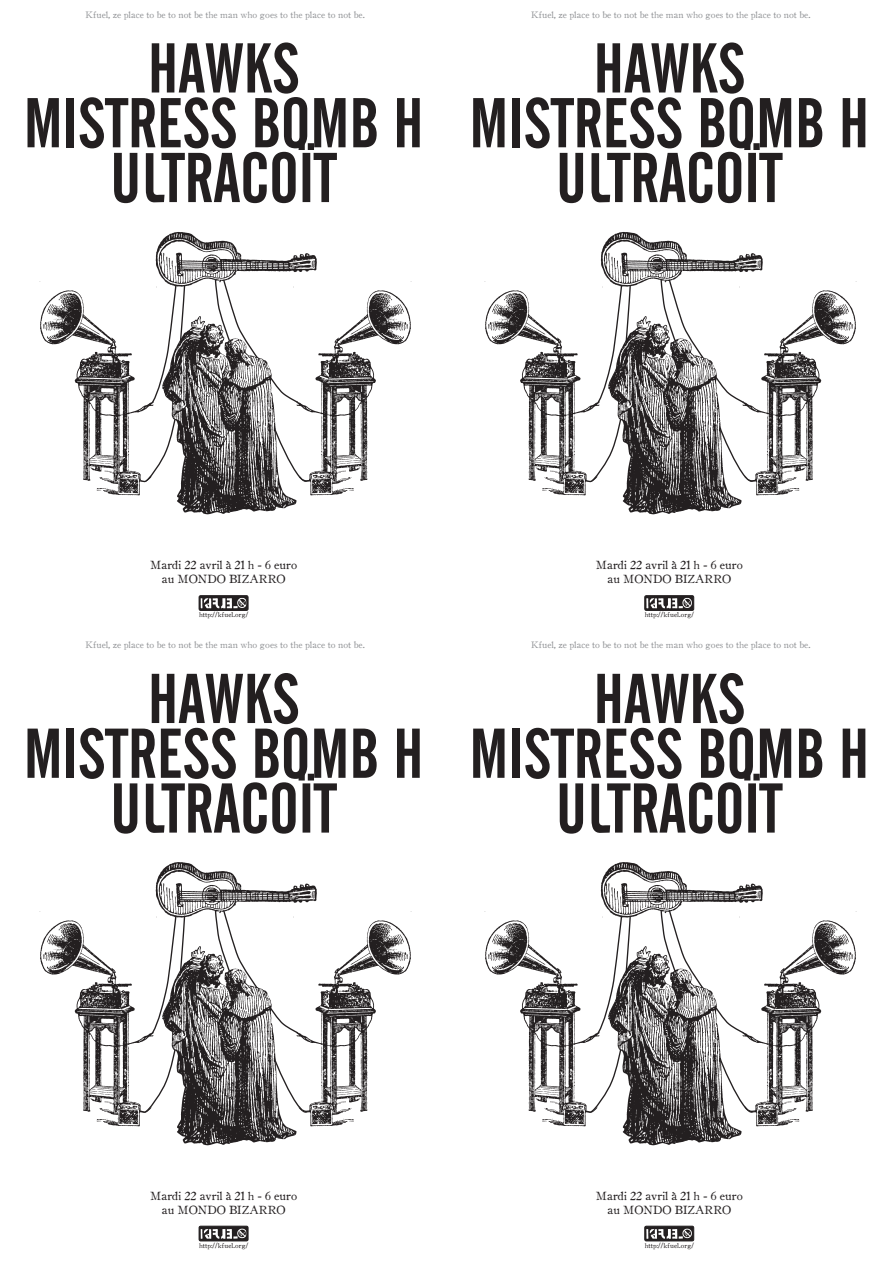
<style>
.page{position:relative;width:893px;height:1263px;background:#fff}
.page>*{position:absolute;margin:0;border:0;box-sizing:border-box;transform-origin:0 0}
.t1{font:69.75px/54.8px "Cafeta";color:#231f20;text-align:center}
.t2{font:11.4px/13.8px "Oldstyle HPLHS";color:#231f20;text-align:center}
.t3{font:9px "Oldstyle HPLHS";color:#939598}
.t4{font:6.6px "Oldstyle HPLHS";letter-spacing:.015em;color:#231f20}
</style>
<div class="page">
<div style="left:199px;top:595px;width:49px;height:16px;border:1px solid #231f20;border-radius:2px"></div>
<img style="left:202px;top:599px;width:43px;height:8px">
<div style="left:200px;top:597px;width:47px;height:12px;border:1px solid #231f20"></div>
<img style="left:171px;top:316px;width:126px;height:199px">
<img style="left:155px;top:232px;width:162px;height:54px">
<img style="left:293px;top:281px;width:119px;height:220px">
<img style="left:39px;top:281px;width:118px;height:215px">
<svg style="left:268px;top:375px;width:31px;height:29px"></svg>
<svg style="left:273px;top:426px;width:38px;height:57px"></svg>
<svg style="left:214px;top:278px;width:44px;height:81px"></svg>
<svg style="left:139px;top:418px;width:37px;height:65px"></svg>
<svg style="left:151px;top:284px;width:35px;height:120px"></svg>
<div style="left:199px;top:1226px;width:49px;height:15px;border:1px solid #231f20;border-radius:2px"></div>
<img style="left:202px;top:1229px;width:43px;height:9px">
<div style="left:200px;top:1227px;width:47px;height:13px;border:1px solid #231f20"></div>
<img style="left:171px;top:946px;width:126px;height:200px">
<img style="left:155px;top:862px;width:162px;height:55px">
<img style="left:293px;top:912px;width:118px;height:219px">
<img style="left:40px;top:912px;width:117px;height:215px">
<svg style="left:268px;top:1005px;width:31px;height:29px"></svg>
<svg style="left:273px;top:1056px;width:38px;height:57px"></svg>
<svg style="left:214px;top:909px;width:44px;height:80px"></svg>
<svg style="left:139px;top:1048px;width:37px;height:65px"></svg>
<svg style="left:151px;top:914px;width:35px;height:120px"></svg>
<div style="left:645px;top:595px;width:49px;height:16px;border:1px solid #231f20;border-radius:2px"></div>
<img style="left:648px;top:599px;width:43px;height:8px">
<div style="left:645px;top:597px;width:48px;height:12px;border:1px solid #231f20"></div>
<img style="left:617px;top:316px;width:125px;height:199px">
<img style="left:600px;top:232px;width:163px;height:55px">
<img style="left:739px;top:281px;width:118px;height:220px">
<img style="left:484px;top:281px;width:118px;height:215px">
<svg style="left:714px;top:375px;width:31px;height:29px"></svg>
<svg style="left:719px;top:426px;width:38px;height:57px"></svg>
<svg style="left:660px;top:278px;width:44px;height:81px"></svg>
<svg style="left:585px;top:418px;width:37px;height:65px"></svg>
<svg style="left:597px;top:284px;width:34px;height:120px"></svg>
<div style="left:645px;top:1226px;width:49px;height:15px;border:1px solid #231f20;border-radius:2px"></div>
<img style="left:647px;top:1229px;width:44px;height:9px">
<div style="left:645px;top:1227px;width:48px;height:13px;border:1px solid #231f20"></div>
<img style="left:617px;top:946px;width:125px;height:200px">
<img style="left:600px;top:862px;width:163px;height:55px">
<img style="left:739px;top:912px;width:117px;height:219px">
<img style="left:485px;top:912px;width:117px;height:215px">
<svg style="left:714px;top:1005px;width:31px;height:29px"></svg>
<svg style="left:719px;top:1056px;width:38px;height:57px"></svg>
<svg style="left:660px;top:909px;width:44px;height:80px"></svg>
<svg style="left:585px;top:1048px;width:37px;height:65px"></svg>
<svg style="left:597px;top:914px;width:34px;height:120px"></svg>
<p class="t3" style="left:85px;top:9px;width:281px">Kfuel, ze place to be to not be the man who goes to the place to not be.</p>
<h1 class="t1" style="left:24px;top:42px;width:401px">HAWKS<br>MISTRESS BOMB H<br>ULTRACOÏT</h1>
<p class="t3" style="left:531px;top:9px;width:281px">Kfuel, ze place to be to not be the man who goes to the place to not be.</p>
<h1 class="t1" style="left:469px;top:42px;width:401px">HAWKS<br>MISTRESS BOMB H<br>ULTRACOÏT</h1>
<p class="t2" style="left:150px;top:558px;width:148px">Mardi 22 avril à 21 h - 6 euro au MONDO BIZARRO</p>
<p class="t2" style="left:596px;top:558px;width:148px">Mardi 22 avril à 21 h - 6 euro au MONDO BIZARRO</p>
<p class="t4" style="left:199px;top:611px;width:51px">http://kfuel.org/</p>
<p class="t4" style="left:645px;top:611px;width:51px">http://kfuel.org/</p>
<p class="t3" style="left:85px;top:640px;width:281px">Kfuel, ze place to be to not be the man who goes to the place to not be.</p>
<p class="t3" style="left:531px;top:640px;width:281px">Kfuel, ze place to be to not be the man who goes to the place to not be.</p>
<h1 class="t1" style="left:24px;top:672px;width:401px">HAWKS<br>MISTRESS BOMB H<br>ULTRACOÏT</h1>
<h1 class="t1" style="left:469px;top:672px;width:401px">HAWKS<br>MISTRESS BOMB H<br>ULTRACOÏT</h1>
<p class="t2" style="left:150px;top:1189px;width:148px">Mardi 22 avril à 21 h - 6 euro au MONDO BIZARRO</p>
<p class="t4" style="left:199px;top:1241px;width:51px">http://kfuel.org/</p>
<p class="t2" style="left:596px;top:1189px;width:148px">Mardi 22 avril à 21 h - 6 euro au MONDO BIZARRO</p>
<p class="t4" style="left:645px;top:1241px;width:51px">http://kfuel.org/</p>
</div>
